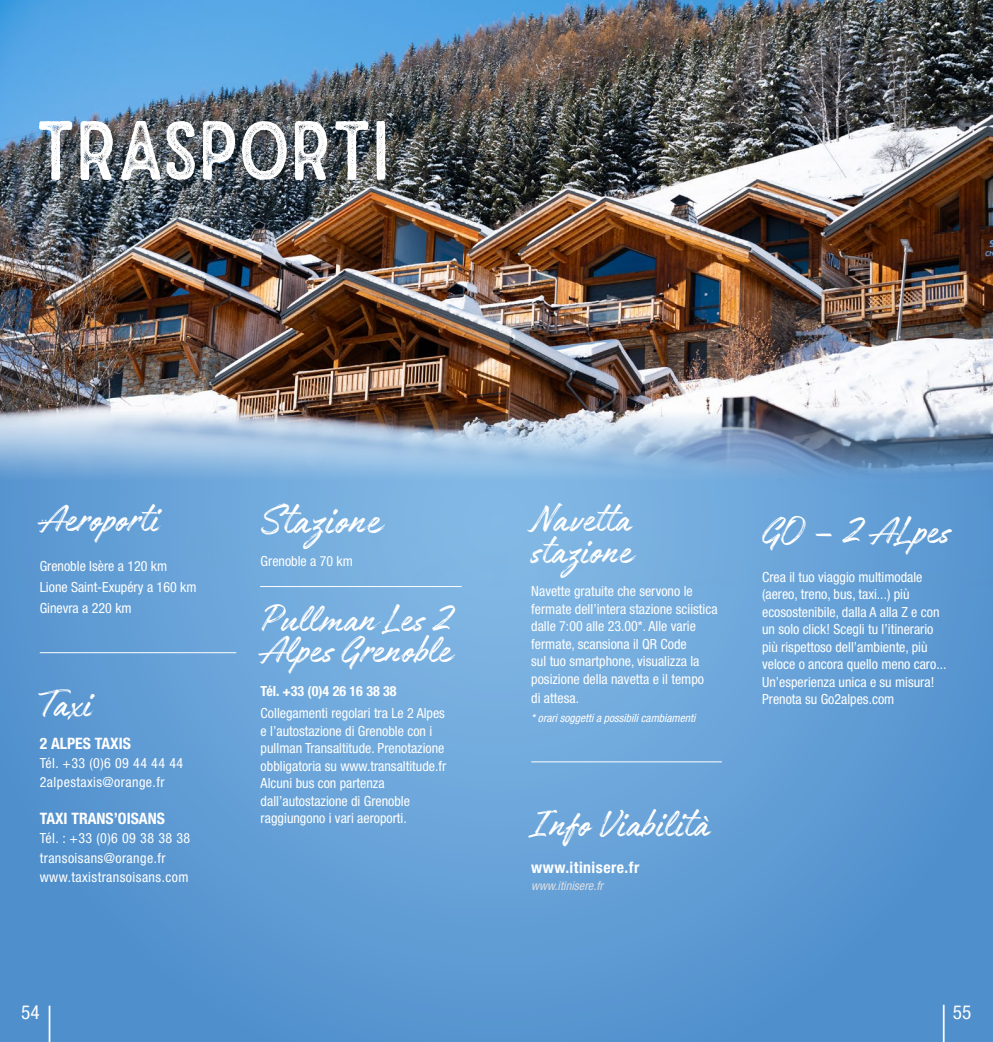
<style>
.page{position:relative;width:993px;height:1042px;background:#fff}
.page>*{position:absolute;margin:0;border:0;box-sizing:border-box;transform-origin:0 0}
.t1{font:80.5px "Sailors Rough";color:#fff}
.t2{font:47.25px "Authenia";color:#fff}
.t3{font:43.75px/31.5px "Authenia";color:#fff}
.t4{font:condensed 19.25px "Helvetica Neue LT Std";color:#fff}
.t5{font:700 condensed 15.75px "Helvetica Neue LT Std";color:#fff}
.t6{font:700 condensed 15.75px "Helvetica Neue LT Std";letter-spacing:.03em;color:#fff}
.t7{font:condensed 14px/17.5px "Helvetica Neue LT Std";color:#fff}
.t8{font:condensed 14px/19.2px "Helvetica Neue LT Std";letter-spacing:.03em;color:#fff}
.t9{font:700 condensed 14px "Helvetica Neue LT Std";color:#fff}
.t10{font:italic condensed 12.25px "Helvetica Neue LT Std";color:#dddfe5}
.t11{font:italic condensed 12.25px "Helvetica Neue LT Std";color:#fff}
.t12{font:italic condensed 11.38px "Helvetica Neue LT Std";color:#fff}
</style>
<div class="page">
<svg style="left:0;top:585px;width:992px;height:457px;background:#609dd4"></svg>
<img style="left:0;top:0;width:992px;height:585px">
<hr style="left:49px;top:1005px;width:1px;height:37px;background:#fff">
<hr style="left:942px;top:1005px;width:2px;height:37px;background:#fff">
<hr style="left:260px;top:586px;width:201px;height:1px;background:#fff">
<hr style="left:40px;top:652px;width:196px;height:1px;background:#fff">
<hr style="left:531px;top:761px;width:190px;height:1px;background:#fff">
<h1 class="t1" style="left:35px;top:103px;width:356px">TRASPORTI</h1>
<h3 class="t3" style="left:40px;top:508px;width:121px">Aeroporti</h3>
<p class="t11" style="left:40px;top:517px;width:7px">``</p>
<p class="t7" style="left:40px;top:555px;width:158px;line-height:21px">Grenoble Isère a 120 km<br>Lione Saint-Exupéry a 160 km<br>Ginevra a 220 km</p>
<h3 class="t3" style="left:40px;top:693px;width:53px">Taxi</h3>
<p class="t5" style="left:40px;top:734px;width:93px">2 ALPES TAXIS</p>
<p class="t8" style="left:40px;top:753px;width:145px">Tél. +33 (0)6 09 44 44 44<br>2alpestaxis@orange.fr</p>
<p class="t5" style="left:40px;top:809px;width:127px">TAXI TRANS’OISANS</p>
<p class="t8" style="left:40px;top:829px;width:152px">Tél. : +33 (0)6 09 38 38 38 transoisans@orange.fr www.taxistransoisans.com</p>
<h2 class="t2" style="left:260px;top:495px;width:122px">Stazione</h2>
<p class="t7" style="left:260px;top:552px;width:94px">Grenoble a 70 km</p>
<h3 class="t3" style="left:260px;top:608px;width:193px">Pullman Les 2<br>Alpes Grenoble</h3>
<p class="t9" style="left:260px;top:682px;width:137px">Tél. +33 (0)4 26 16 38 38</p>
<p class="t7" style="left:260px;top:704px;width:187px">Collegamenti regolari tra Le 2 Alpes e l’autostazione di Grenoble con i pullman Transaltitude. Prenotazione obbligatoria su www.transaltitude.fr Alcuni bus con partenza dall’autostazione di Grenoble raggiungono i vari aeroporti.</p>
<h3 class="t3" style="left:531px;top:509px;width:103px">Navetta stazione</h3>
<p class="t7" style="left:531px;top:582px;width:188px">Navette gratuite che servono le fermate dell’intera stazione sciistica dalle 7:00 alle 23.00*. Alle varie fermate, scansiona il QR Code<br>sul tuo smartphone, visualizza la posizione della navetta e il tempo</p>
<p class="t7" style="left:531px;top:689px;width:49px">di attesa.</p>
<p class="t12" style="left:531px;top:711px;width:166px">* orari soggetti a possibili cambiamenti</p>
<h3 class="t3" style="left:531px;top:813px;width:180px">Info Viabilità</h3>
<p class="t6" style="left:531px;top:857px;width:109px">www.itinisere.fr</p>
<p class="t10" style="left:531px;top:879px;width:73px">www.itinisere.fr</p>
<h3 class="t3" style="left:761px;top:521px;width:190px">GO – 2 ALpes</h3>
<p class="t7" style="left:761px;top:568px;width:186px">Crea il tuo viaggio multimodale (aereo, treno, bus, taxi...) più ecosostenibile, dalla A alla Z e con un solo click! Scegli tu l’itinerario più rispettoso dell’ambiente, più veloce o ancora quello meno caro...<br>Un’esperienza unica e su misura!<br>Prenota su Go2alpes.com</p>
<h3 class="t4" style="left:21px;top:1001px;width:20px">54</h3>
<h3 class="t4" style="left:952px;top:1000px;width:20px">55</h3>
</div>
